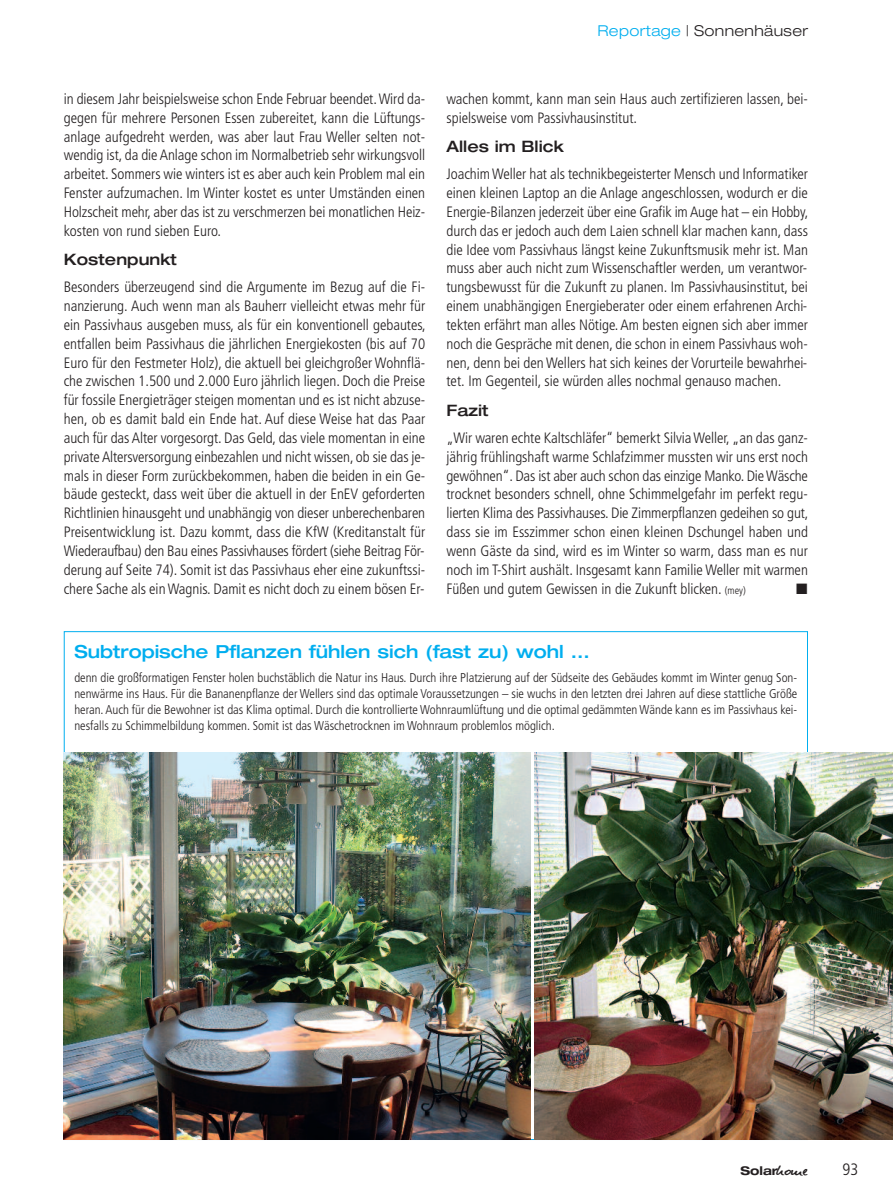
<style>
.page{position:relative;width:893px;height:1191px;background:#fff}
.page>*{position:absolute;margin:0;border:0;box-sizing:border-box;transform-origin:0 0}
.t1{font:500 expanded 18px "Helvetica Neue";color:#00aeef}
.t2{font:300 condensed 16.5px "Frutiger";color:#231f20}
.t3{font:500 expanded 15.75px "Helvetica Neue";letter-spacing:.005em;color:#231f20}
.t4{font:300 condensed 15px/18.8px "Frutiger";color:#231f20;text-align:justify}
.t5{font:300 expanded 15px "Helvetica Neue";letter-spacing:.025em;color:#231f20}
.t6{font:15px "Zapf Dingbats";color:#231f20}
.t7{font:300 condensed 12.75px/15.8px "Frutiger";color:#231f20;text-align:justify}
.t8{font:700 expanded 12px "Helvetica Neue";color:#231f20}
.s1{color:#00aeef}
.s2{font-size:10.5px}
.s3{font-family:"Elisabethvonelm";font-weight:400;font-stretch:normal;font-size:13.5px}
</style>
<div class="page">
<img style="left:64px;top:753px;width:467px;height:386px">
<img style="left:535px;top:753px;width:358px;height:386px">
<p class="t4" style="left:64px;top:90px;width:363px">in diesem Jahr beispielsweise schon Ende Februar beendet.Wird da&shy;gegen für mehrere Personen Essen zubereitet, kann die Lüftungs&shy;anlage aufgedreht werden, was aber laut Frau Weller selten not&shy;wendig ist, da die Anlage schon im Normalbetrieb sehr wirkungsvoll arbeitet. Sommers wie winters ist es aber auch kein Problem mal ein Fenster aufzumachen. Im Winter kostet es unter Umständen einen Holzscheit mehr, aber das ist zu verschmerzen bei monatlichen Heiz&shy;kosten von rund sieben Euro.</p>
<p class="t3" style="left:64px;top:254px;width:115px">Kostenpunkt</p>
<p class="t4" style="left:64px;top:279px;width:363px">Besonders überzeugend sind die Argumente im Bezug auf die Fi&shy;nanzierung. Auch wenn man als Bauherr vielleicht etwas mehr für ein Passivhaus ausgeben muss, als für ein konventionell gebautes, entfallen beim Passivhaus die jährlichen Energiekosten (bis auf 70<br>Euro für den Festmeter Holz), die aktuell bei gleichgroßer Wohnflä&shy;che zwischen 1.500 und 2.000 Euro jährlich liegen. Doch die Preise für fossile Energieträger steigen momentan und es ist nicht abzuse&shy;hen, ob es damit bald ein Ende hat. Auf diese Weise hat das Paar auch für das Alter vorgesorgt. Das Geld, das viele momentan in eine private Altersversorgung einbezahlen und nicht wissen, ob sie das je&shy;mals in dieser Form zurückbekommen, haben die beiden in ein Ge&shy;bäude gesteckt, dass weit über die aktuell in der EnEV geforderten Richtlinien hinausgeht und unabhängig von dieser unberechenbaren Preisentwicklung ist. Dazu kommt, dass die KfW (Kreditanstalt für Wiederaufbau) den Bau eines Passivhauses fördert (siehe Beitrag För&shy;derung auf Seite 74). Somit ist das Passivhaus eher eine zukunftssi&shy;chere Sache als einWagnis. Damit es nicht doch zu einem bösen Er-</p>
<p class="t5" style="left:597px;top:26px;width:212px"><span class="s1">Reportage</span> | Sonnenhäuser</p>
<p class="t4" style="left:446px;top:90px;width:363px">wachen kommt, kann man sein Haus auch zertifizieren lassen, bei&shy;spielsweise vom Passivhausinstitut.</p>
<p class="t3" style="left:446px;top:141px;width:119px">Alles im Blick</p>
<p class="t4" style="left:446px;top:166px;width:363px">JoachimWeller hat als technikbegeisterter Mensch und Informatiker einen kleinen Laptop an die Anlage angeschlossen, wodurch er die Energie-Bilanzen jederzeit über eine Grafik imAuge hat – ein Hobby, durch das er jedoch auch dem Laien schnell klar machen kann, dass die Idee vom Passivhaus längst keine Zukunftsmusik mehr ist. Man muss aber auch nicht zum Wissenschaftler werden, um verantwor&shy;tungsbewusst für die Zukunft zu planen. Im Passivhausinstitut, bei einem unabhängigen Energieberater oder einem erfahrenen Archi&shy;tekten erfährt man alles Nötige.Am besten eignen sich aber immer noch die Gespräche mit denen, die schon in einem Passivhaus woh&shy;nen, denn bei den Wellers hat sich keines der Vorurteile bewahrhei&shy;tet. Im Gegenteil, sie würden alles nochmal genauso machen.</p>
<p class="t3" style="left:446px;top:404px;width:44px">Fazit</p>
<p class="t4" style="left:446px;top:429px;width:363px">„Wir waren echte Kaltschläfer“ bemerkt SilviaWeller, „an das ganz&shy;jährig frühlingshaft warme Schlafzimmer mussten wir uns erst noch gewöhnen“. Das ist aber auch schon das einzige Manko. DieWäsche trocknet besonders schnell, ohne Schimmelgefahr im perfekt regu&shy;lierten Klima des Passivhauses. Die Zimmerpflanzen gedeihen so gut, dass sie im Esszimmer schon einen kleinen Dschungel haben und wenn Gäste da sind, wird es im Winter so warm, dass man es nur noch im T-Shirt aushält. Insgesamt kann Familie Weller mit warmen Füßen und gutem Gewissen in die Zukunft blicken. <span class="s2">(mey)</span></p>
<p class="t6" style="left:796px;top:579px;width:13px">■</p>
<p class="t1" style="left:74px;top:645px;width:517px">Subtropische Pflanzen fühlen sich (fast zu) wohl ...</p>
<p class="t7" style="left:74px;top:671px;width:724px">denn die großformatigen Fenster holen buchstäblich die Natur ins Haus. Durch ihre Platzierung auf der Südseite des Gebäudes kommt im Winter genug Son&shy;nenwärme ins Haus. Für die Bananenpflanze der Wellers sind das optimale Voraussetzungen – sie wuchs in den letzten drei Jahren auf diese stattliche Größe heran.Auch für die Bewohner ist das Klima optimal. Durch die kontrollierte Wohnraumlüftung und die optimal gedämmten Wände kann es im Passivhaus kei&shy;nesfalls zu Schimmelbildung kommen. Somit ist das Wäschetrocknen im Wohnraum problemlos möglich.</p>
<p class="t8" style="left:740px;top:1166px;width:69px">Solar<span class="s3">home</span></p>
<p class="t2" style="left:842px;top:1162px;width:17px">93</p>
</div>
